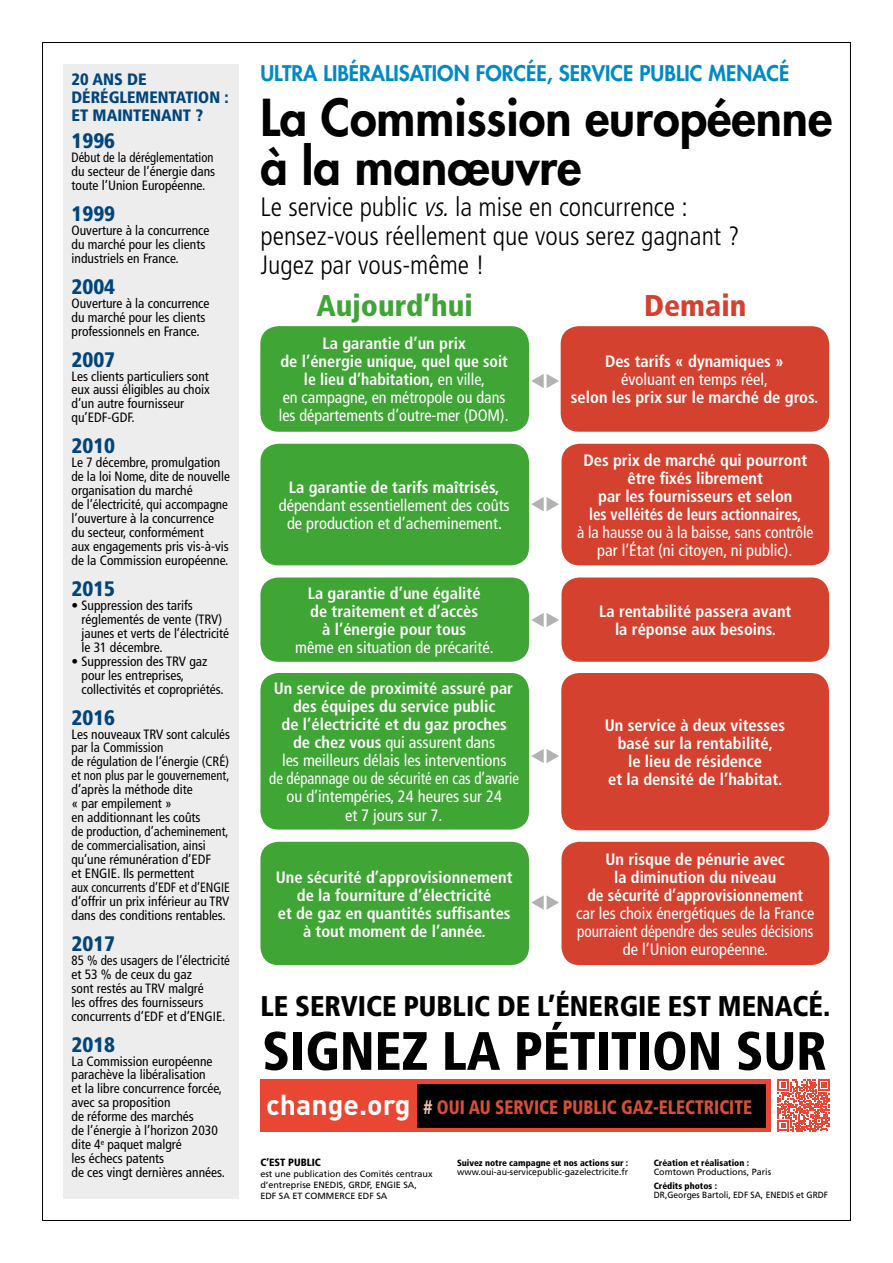
<style>
.page{position:relative;width:893px;height:1263px;background:#fff}
.page>*{position:absolute;margin:0;border:0;box-sizing:border-box;transform-origin:0 0}
.t1{font:900 condensed 54px "Frutiger";color:#000;scale:.96 1}
.t2{font:800 49.5px/49.5px "Futura";color:#000}
.t3{font:900 condensed 30px "Frutiger";color:#3fa535}
.t4{font:900 condensed 30px "Frutiger";color:#d4422f}
.t5{font:900 condensed 28.5px "Frutiger";color:#000}
.t6{font:300 condensed 26.55px/29px "Frutiger";color:#000}
.t7{font:800 21px "Futura";color:#008ac5}
.t8{font:900 condensed 21px "Frutiger";color:#00457c}
.t9{font:900 condensed 19.5px "Frutiger";color:#d74f38;scale:.89 1}
.t10{font:condensed 16.5px/18px "Frutiger";color:#fff;text-align:center}
.t11{font:700 condensed 16.5px/18px "Frutiger";color:#fff;text-align:center}
.t12{font:condensed 16.5px/18px "Frutiger";color:#fff;text-align:center;scale:.95 1}
.t13{font:900 condensed 16.5px/18px "Frutiger";color:#00457c}
.t14{font:condensed 13.5px/14px "Frutiger";color:#000}
.t15{font:condensed 13.5px/14px "Frutiger";color:#000;scale:.96 1}
.t16{font:condensed 13.5px/14px "Frutiger";color:#000;scale:.93 1}
.t17{font:900 condensed 10.5px "Frutiger";color:#000}
.t18{font:9px/10.8px "Frutiger";color:#000}
.t19{font:900 condensed 9px "Frutiger";color:#000}
.t20{font:9px "Frutiger";color:#000;scale:.94 1}
.s1{font-style:italic}
.s2{font-weight:700}
.s3{font-family:"DIN";font-weight:700;font-stretch:normal;font-size:28.5px;color:#fff}
.s4{color:#f1c2af}
</style>
<div class="page">
<div style="left:63px;top:65px;width:175px;height:1134px;background:#ededed"></div>
<div style="left:260px;top:326px;width:269px;height:106px;background:#3fa535;border-radius:18px"></div>
<div style="left:260px;top:444px;width:269px;height:121px;background:#3fa535;border-radius:18px"></div>
<div style="left:260px;top:577px;width:269px;height:85px;background:#3fa535;border-radius:18px"></div>
<div style="left:260px;top:673px;width:269px;height:156px;background:#3fa535;border-radius:18px"></div>
<div style="left:260px;top:842px;width:269px;height:123px;background:#3fa535;border-radius:18px"></div>
<div style="left:561px;top:326px;width:268px;height:106px;background:#d4422f;border-radius:18px"></div>
<div style="left:561px;top:444px;width:268px;height:121px;background:#d4422f;border-radius:18px"></div>
<div style="left:561px;top:577px;width:268px;height:85px;background:#d4422f;border-radius:18px"></div>
<div style="left:561px;top:673px;width:268px;height:157px;background:#d4422f;border-radius:18px"></div>
<div style="left:561px;top:842px;width:268px;height:123px;background:#d4422f;border-radius:18px"></div>
<div style="left:260px;top:1079px;width:510px;height:53px;background:#e94733"></div>
<div style="left:418px;top:1084px;width:348px;height:44px;background:#000"></div>
<svg style="left:531px;top:374px;width:28px;height:14px"></svg>
<svg style="left:531px;top:497px;width:28px;height:14px"></svg>
<svg style="left:531px;top:613px;width:28px;height:14px"></svg>
<svg style="left:531px;top:749px;width:28px;height:14px"></svg>
<svg style="left:531px;top:895px;width:28px;height:15px"></svg>
<svg style="left:778px;top:1079px;width:51px;height:52px"></svg>
<p class="t13" style="left:72px;top:71px;width:159px">20 ANS DE<br>DÉRÉGLEMENTATION :<br>ET MAINTENANT ?</p>
<h3 class="t8" style="left:72px;top:128px;width:45px">1996</h3>
<p class="t16" style="left:72px;top:151px;width:156px">Début de la déréglementation du secteur de l’énergie dans toute l’Union Européenne.</p>
<h3 class="t8" style="left:72px;top:201px;width:45px">1999</h3>
<p class="t14" style="left:72px;top:223px;width:139px">Ouverture à la concurrence du marché pour les clients industriels en France.</p>
<h3 class="t8" style="left:72px;top:274px;width:45px">2004</h3>
<p class="t14" style="left:72px;top:296px;width:139px">Ouverture à la concurrence du marché pour les clients professionnels en France.</p>
<h3 class="t8" style="left:72px;top:347px;width:45px">2007</h3>
<p class="t14" style="left:72px;top:369px;width:140px">Les clients particuliers sont eux aussi éligibles au choix d’un autre fournisseur qu’EDF-GDF.</p>
<h3 class="t8" style="left:72px;top:433px;width:45px">2010</h3>
<p class="t14" style="left:72px;top:456px;width:160px">Le 7 décembre, promulgation de la loi Nome, dite de nouvelle organisation du marché<br>de l’électricité, qui accompagne l’ouverture à la concurrence du secteur, conformément<br>aux engagements pris vis-à-vis de la Commission européenne.</p>
<h3 class="t8" style="left:72px;top:576px;width:45px">2015</h3>
<p class="t14" style="left:82px;top:598px;width:149px;text-indent:-10px">• Suppression des tarifs réglementés de vente (TRV) jaunes et verts de l’électricité le 31 décembre.</p>
<p class="t14" style="left:82px;top:654px;width:144px;text-indent:-10px">• Suppression des TRV gaz pour les entreprises, collectivités et copropriétés.</p>
<h3 class="t8" style="left:72px;top:705px;width:45px">2016</h3>
<p class="t14" style="left:72px;top:727px;width:160px">Les nouveaux TRV sont calculés par la Commission<br>de régulation de l’énergie (CRÉ) et non plus par le gouvernement, d’après la méthode dite<br>« par empilement »<br>en additionnant les coûts<br>de production, d’acheminement, de commercialisation, ainsi qu’une rémunération d’EDF<br>et ENGIE. Ils permettent<br>aux concurrents d’EDF et d’ENGIE d’offrir un prix inférieur au TRV dans des conditions rentables.</p>
<h3 class="t8" style="left:72px;top:931px;width:45px">2017</h3>
<p class="t15" style="left:72px;top:953px;width:166px">85 % des usagers de l’électricité et 53 % de ceux du gaz<br>sont restés au TRV malgré<br>les offres des fournisseurs concurrents d’EDF et d’ENGIE.</p>
<h3 class="t8" style="left:72px;top:1031px;width:45px">2018</h3>
<p class="t14" style="left:72px;top:1054px;width:155px">La Commission européenne parachève la libéralisation<br>et la libre concurrence forcée, avec sa proposition<br>de réforme des marchés<br>de l’énergie à l’horizon 2030 dite 4<sup>e</sup> paquet malgré<br>les échecs patents<br>de ces vingt dernières années.</p>
<h3 class="t7" style="left:260px;top:59px;width:530px">ULTRA LIBÉRALISATION FORCÉE, SERVICE PUBLIC MENACÉ</h3>
<h2 class="t2" style="left:260px;top:92px;width:573px">La Commission européenne à la manœuvre</h2>
<h3 class="t6" style="left:260px;top:193px;width:480px">Le service public <span class="s1">vs.</span>la mise en concurrence : pensez-vous réellement que vous serez gagnant ?<br>Jugez par vous-même !</h3>
<h3 class="t3" style="left:316px;top:287px;width:158px">Aujourd’hui</h3>
<h3 class="t4" style="left:644px;top:287px;width:104px">Demain</h3>
<p class="t10" style="left:279px;top:334px;width:231px"><span class="s2">La garantie d’un prix<br>de l’énergie unique, quel que soit le lieu d’habitation,</span> en ville,<br>en campagne, en métropole ou dans les départements d’outre-mer (DOM).</p>
<p class="t11" style="left:289px;top:478px;width:212px">La garantie de tarifs maîtrisés,</p>
<p class="t10" style="left:279px;top:496px;width:232px">dépendant essentiellement des coûts de production et d’acheminement.</p>
<p class="t11" style="left:308px;top:584px;width:174px">La garantie d’une égalité de traitement et d’accès à l’énergie pour tous</p>
<p class="t10" style="left:295px;top:638px;width:200px">même en situation de précarité.</p>
<p class="t10" style="left:269px;top:680px;width:251px"><span class="s2">Un service de proximité assuré par des équipes du service public<br>de l’électricité et du gaz proches<br>de chez vous</span> qui assurent dans<br>les meilleurs délais les interventions<br>de dépannage ou de sécurité en cas d’avarie ou d’intempéries, 24 heures sur 24<br>et 7 jours sur 7.</p>
<p class="t11" style="left:276px;top:868px;width:238px">Une sécurité d’approvisionnement de la fourniture d’électricité<br>et de gaz en quantités suffisantes à tout moment de l’année.</p>
<p class="t11" style="left:605px;top:352px;width:180px">Des tarifs « dynamiques »</p>
<p class="t10" style="left:621px;top:370px;width:148px">évoluant en temps réel,</p>
<p class="t11" style="left:571px;top:388px;width:249px">selon les prix sur le marché de gros.</p>
<p class="t11" style="left:583px;top:451px;width:225px">Des prix de marché qui pourront être fixés librement<br>par les fournisseurs et selon<br>les velléités de leurs actionnaires,</p>
<p class="t12" style="left:577px;top:523px;width:250px">à la hausse ou à la baisse, sans contrôle par l’État (ni citoyen, ni public).</p>
<p class="t11" style="left:599px;top:602px;width:194px">La rentabilité passera avant la réponse aux besoins.</p>
<p class="t11" style="left:605px;top:716px;width:182px">Un service à deux vitesses basé sur la rentabilité,<br>le lieu de résidence<br>et la densité de l’habitat.</p>
<p class="t11" style="left:587px;top:850px;width:217px">Un risque de pénurie avec<br>la diminution du niveau<br>de sécurité d’approvisionnement</p>
<p class="t10" style="left:576px;top:904px;width:240px">car les choix énergétiques de la France pourraient dépendre des seules décisions de l’Union européenne.</p>
<h3 class="t5" style="left:260px;top:989px;width:571px">LE SERVICE PUBLIC DE L’ÉNERGIE EST MENACÉ.</h3>
<h1 class="t1" style="left:262px;top:1018px;width:590px">SIGNEZ LA PÉTITION SUR</h1>
<h3 class="t9" style="left:266px;top:1095px;width:547px"><span class="s3">change.org</span> <span class="s4">#</span> OUI AU SERVICE PUBLIC GAZ-ELECTRICITE</h3>
<p class="t17" style="left:260px;top:1156px;width:62px">C’EST PUBLIC</p>
<p class="t18" style="left:260px;top:1169px;width:174px">est une publication des Comités centraux d’entreprise ENEDIS, GRDF, ENGIE SA,<br>EDF SA ET COMMERCE EDF SA</p>
<p class="t19" style="left:457px;top:1157px;width:173px">Suivez notre campagne et nos actions sur :</p>
<p class="t18" style="left:457px;top:1166px;width:173px">www.oui-au-servicepublic-gazelectricite.fr</p>
<p class="t19" style="left:654px;top:1157px;width:97px">Création et réalisation :</p>
<p class="t18" style="left:654px;top:1166px;width:119px">Comtown Productions, Paris</p>
<p class="t19" style="left:654px;top:1181px;width:65px">Crédits photos :</p>
<p class="t20" style="left:654px;top:1190px;width:187px">DR,Georges Bartoli, EDF SA, ENEDIS et GRDF</p>
</div>
